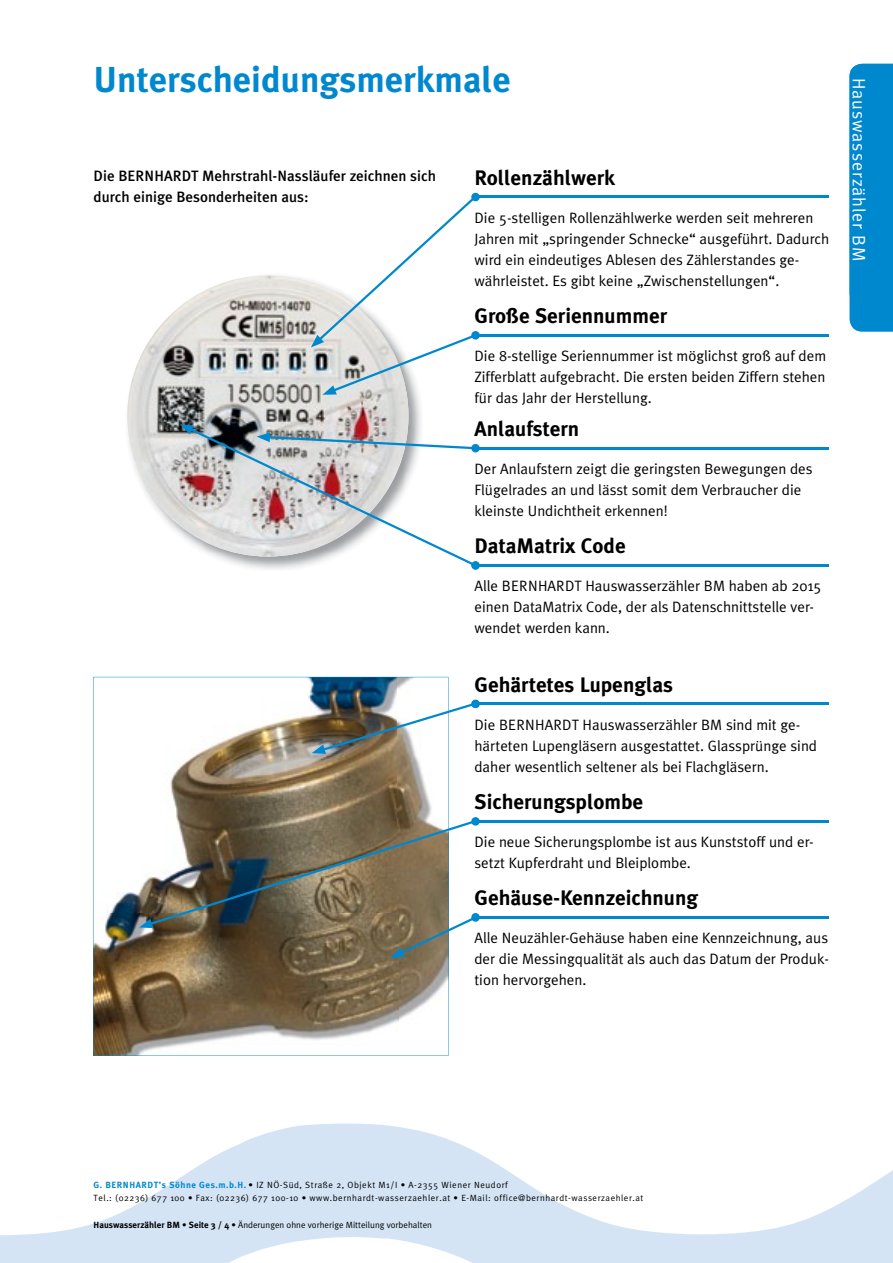
<style>
.page{position:relative;width:893px;height:1263px;background:#fff}
.page>*{position:absolute;margin:0;border:0;box-sizing:border-box;transform-origin:0 0}
.t1{font:700 36px "Meta Plus";color:#0088cf}
.t2{font:700 21px "Meta Plus";color:#000}
.t3{font:18px "Meta Plus Normal";letter-spacing:.05em;color:#fff}
.t4{font:15px/21px "Meta Plus Normal";color:#000}
.t5{font:500 15px/21px "Meta Plus";color:#000}
.t6{font:9px/13.5px "Meta Plus Normal";letter-spacing:.06em;color:#000}
.t7{font:9px "Meta Plus Normal";color:#000}
.s1{font-family:"Meta Plus";font-weight:700;color:#0088cf}
.s2{font-family:"Meta Plus";font-weight:700}
</style>
<div class="page">
<svg style="left:0;top:1123px;width:893px;height:140px;fill:#dce9f7"></svg>
<div style="left:849px;top:64px;width:44px;height:268px;background:#0088cf"></div>
<hr style="left:474px;top:196px;width:355px;height:2px;background:#0088cf">
<hr style="left:474px;top:334px;width:355px;height:2px;background:#0088cf">
<hr style="left:474px;top:447px;width:355px;height:2px;background:#0088cf">
<hr style="left:474px;top:564px;width:355px;height:2px;background:#0088cf">
<hr style="left:474px;top:703px;width:355px;height:2px;background:#0088cf">
<hr style="left:474px;top:820px;width:355px;height:2px;background:#0088cf">
<hr style="left:474px;top:916px;width:355px;height:2px;background:#0088cf">
<img style="left:133px;top:395px;width:288px;height:175px">
<img style="left:127px;top:275px;width:235px;height:188px">
<img style="left:362px;top:395px;width:46px;height:29px">
<img style="left:135px;top:463px;width:45px;height:93px">
<svg style="left:93px;top:677px;width:355px;height:379px"></svg>
<div style="left:471px;top:193px;width:9px;height:8px;background:#0088cf;border-radius:50%"></div>
<div style="left:471px;top:331px;width:9px;height:9px;background:#0088cf;border-radius:50%"></div>
<div style="left:471px;top:444px;width:9px;height:8px;background:#0088cf;border-radius:50%"></div>
<div style="left:471px;top:561px;width:9px;height:9px;background:#0088cf;border-radius:50%"></div>
<div style="left:471px;top:700px;width:9px;height:8px;background:#0088cf;border-radius:50%"></div>
<div style="left:471px;top:817px;width:9px;height:9px;background:#0088cf;border-radius:50%"></div>
<svg style="left:311px;top:197px;width:164px;height:198px"></svg>
<svg style="left:180px;top:424px;width:296px;height:142px"></svg>
<img style="left:312px;top:703px;width:162px;height:51px">
<svg style="left:139px;top:820px;width:341px;height:138px;background:#7e7665"></svg>
<h1 class="t1" style="left:94px;top:58px;width:419px">Unterscheidungsmerkmale</h1>
<p class="t5" style="left:94px;top:165px;width:344px">Die BERNHARDT Mehrstrahl-Nassläufer zeichnen sich durch einige Besonderheiten aus:</p>
<h2 class="t2" style="left:474px;top:166px;width:142px">rollenzählwerk</h2>
<p class="t4" style="left:474px;top:207px;width:356px">Die 5-stelligen Rollenzählwerke werden seit mehreren Jahren mit „springender Schnecke“ ausgeführt. Dadurch wird ein eindeutiges Ablesen des Zählerstandes ge&shy;währleistet. Es gibt keine „Zwischenstellungen“.</p>
<h2 class="t2" style="left:474px;top:304px;width:194px">Große Seriennummer</h2>
<p class="t4" style="left:474px;top:345px;width:353px;text-align:justify">Die 8-stellige Seriennummer ist möglichst groß auf dem Zifferblatt aufgebracht. Die ersten beiden Ziffern stehen für das Jahr der Herstellung.</p>
<h2 class="t2" style="left:474px;top:417px;width:106px">anlaufstern</h2>
<p class="t4" style="left:474px;top:458px;width:340px">Der Anlaufstern zeigt die geringsten Bewegungen des<br>Flügelrades an und lässt somit dem Verbraucher die kleinste Undichtheit erkennen!</p>
<h2 class="t2" style="left:474px;top:534px;width:153px">dataMatrix Code</h2>
<p class="t4" style="left:474px;top:575px;width:349px">Alle BERNHARDT Hauswasserzähler BM haben ab 2015 einen DataMatrix Code, der als Datenschnittstelle ver&shy;wendet werden kann.</p>
<h2 class="t2" style="left:474px;top:672px;width:200px">Gehärtetes Lupenglas</h2>
<p class="t4" style="left:474px;top:714px;width:344px">Die BERNHARDT Hauswasserzähler BM sind mit ge&shy;härteten Lupengläsern ausgestattet. Glassprünge sind daher wesentlich seltener als bei Flachgläsern.</p>
<h2 class="t2" style="left:474px;top:790px;width:170px">Sicherungsplombe</h2>
<p class="t4" style="left:474px;top:831px;width:341px">Die neue Sicherungsplombe ist aus Kunststoff und er&shy;setzt Kupferdraht und Bleiplombe.</p>
<h2 class="t2" style="left:474px;top:886px;width:225px">Gehäuse-Kennzeichnung</h2>
<p class="t4" style="left:474px;top:927px;width:356px;text-align:justify">Alle Neuzähler-Gehäuse haben eine Kennzeichnung, aus der die Messingqualität als auch das Datum der Produk&shy;tion hervorgehen.</p>
<p class="t3" style="left:869px;top:78px;width:185px;rotate:90deg">Hauswasserzähler BM</p>
<p class="t6" style="left:94px;top:1178px;width:551px"><span class="s1">G. Bernhardt’s Söhne Ges.m.b.h.</span> • IZ NÖ-Süd, Straße 2, Objekt M1/I • A-2355 Wiener Neudorf<br>Tel.: (02236) 677 100 • Fax: (02236) 677 100-10 • www.bernhardt-wasserzaehler.at • E-Mail: office@bernhardt-wasserzaehler.at</p>
<p class="t7" style="left:94px;top:1219px;width:340px"><span class="s2">hauswasserzähler BM • Seite 3 / 4 •</span> Änderungen ohne vorherige Mitteilung vorbehalten</p>
</div>
